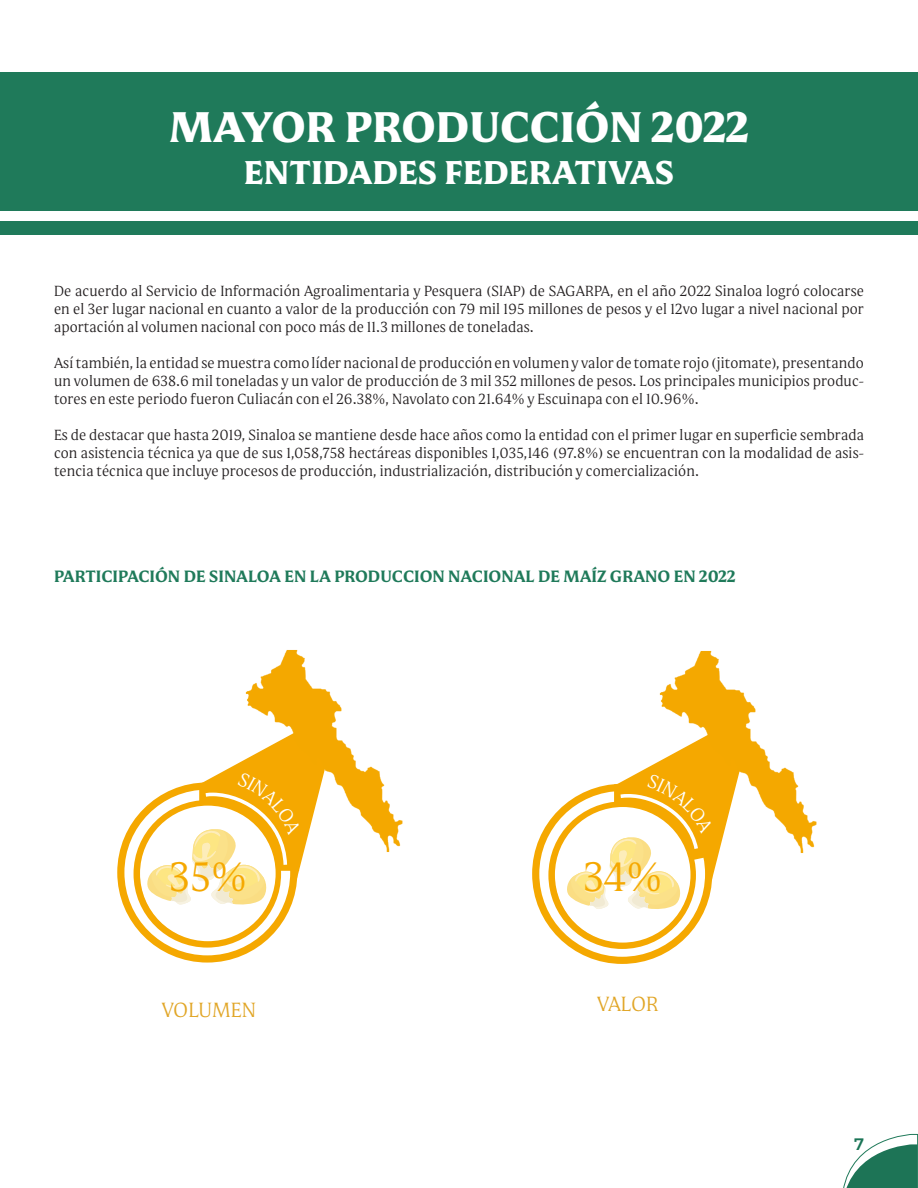
<style>
.page{position:relative;width:918px;height:1188px;background:#fff}
.page>*{position:absolute;margin:0;border:0;box-sizing:border-box;transform-origin:0 0}
.t1{font:900 42.9px "Mestiza";color:#fff}
.t2{font:300 42px "Mestiza";color:#f5a800}
.t3{font:900 33px "Mestiza";color:#fff}
.t4{font:300 21px "Mestiza";color:#e1a627}
.t5{font:700 16.5px "Mestiza";letter-spacing:-.005em;color:#1f7a5a}
.t6{font:500 16.5px "Montserrat";color:#1a7456}
.t7{font:300 15px/18px "Mestiza";letter-spacing:.005em;color:#231f20;text-align:justify}
</style>
<div class="page">
<svg style="left:843px;top:1134px;width:75px;height:54px"></svg>
<div style="left:0;top:72px;width:918px;height:138px;background:#1f7a5a"></div>
<div style="left:0;top:222px;width:918px;height:13px;background:#1f7a5a"></div>
<svg style="left:130px;top:792px;width:151px;height:150px"></svg>
<div style="left:117px;top:782px;width:180px;height:181px;border:7px solid #f5a800;border-radius:50%"></div>
<div style="left:134px;top:800px;width:147px;height:148px;border:7px solid #f5a800;border-radius:50%"></div>
<img style="left:245px;top:650px;width:158px;height:202px">
<div style="left:140px;top:806px;width:136px;height:135px;background:#fff;border-radius:50%"></div>
<svg style="left:545px;top:793px;width:150px;height:150px"></svg>
<div style="left:532px;top:784px;width:180px;height:180px;border:7px solid #f5a800;border-radius:50%"></div>
<div style="left:548px;top:801px;width:148px;height:148px;border:7px solid #f5a800;border-radius:50%"></div>
<img style="left:659px;top:651px;width:158px;height:202px">
<div style="left:555px;top:807px;width:136px;height:136px;background:#fff;border-radius:50%"></div>
<svg style="left:146px;top:731px;width:185px;height:175px"></svg>
<svg style="left:566px;top:732px;width:179px;height:179px"></svg>
<p class="t1" style="left:169px;top:94px;width:581px">MAYOR PRODUCCIÓN 2022</p>
<p class="t3" style="left:244px;top:147px;width:432px">ENTIDADES FEDERATIVAS</p>
<p class="t7" style="left:54px;top:281px;width:812px">De acuerdo al Servicio de Información Agroalimentaria y Pesquera (SIAP) de SAGARPA, en el año 2022 Sinaloa logró colocarse en el 3er lugar nacional en cuanto a valor de la producción con 79 mil 195 millones de pesos y el 12vo lugar a nivel nacional por aportación al volumen nacional con poco más de 11.3 millones de toneladas.</p>
<p class="t7" style="left:54px;top:353px;width:812px">Así también, la entidad se muestra como líder nacional de producción en volumen y valor de tomate rojo (jitomate), presentando un volumen de 638.6 mil toneladas y un valor de producción de 3 mil 352 millones de pesos. Los principales municipios produc&shy;tores en este periodo fueron Culiacán con el 26.38%, Navolato con 21.64% y Escuinapa con el 10.96%.</p>
<p class="t7" style="left:54px;top:425px;width:812px">Es de destacar que hasta 2019, Sinaloa se mantiene desde hace años como la entidad con el primer lugar en superficie sembrada con asistencia técnica ya que de sus 1,058,758 hectáreas disponibles 1,035,146 (97.8%) se encuentran con la modalidad de asis&shy;tencia técnica que incluye procesos de producción, industrialización, distribución y comercialización.</p>
<p class="t5" style="left:54px;top:564px;width:683px">PARTICIPACIÓN DE SINALOA EN LA PRODUCCION NACIONAL DE MAÍZ GRANO EN 2022</p>
<p class="t2" style="left:169px;top:848px;width:79px">35%</p>
<p class="t2" style="left:583px;top:849px;width:81px">34%</p>
<p class="t4" style="left:162px;top:996px;width:96px">VOLUMEN</p>
<p class="t4" style="left:597px;top:990px;width:63px">VALOR</p>
<p class="t6" style="left:855px;top:1131px;width:11px">7</p>
</div>
